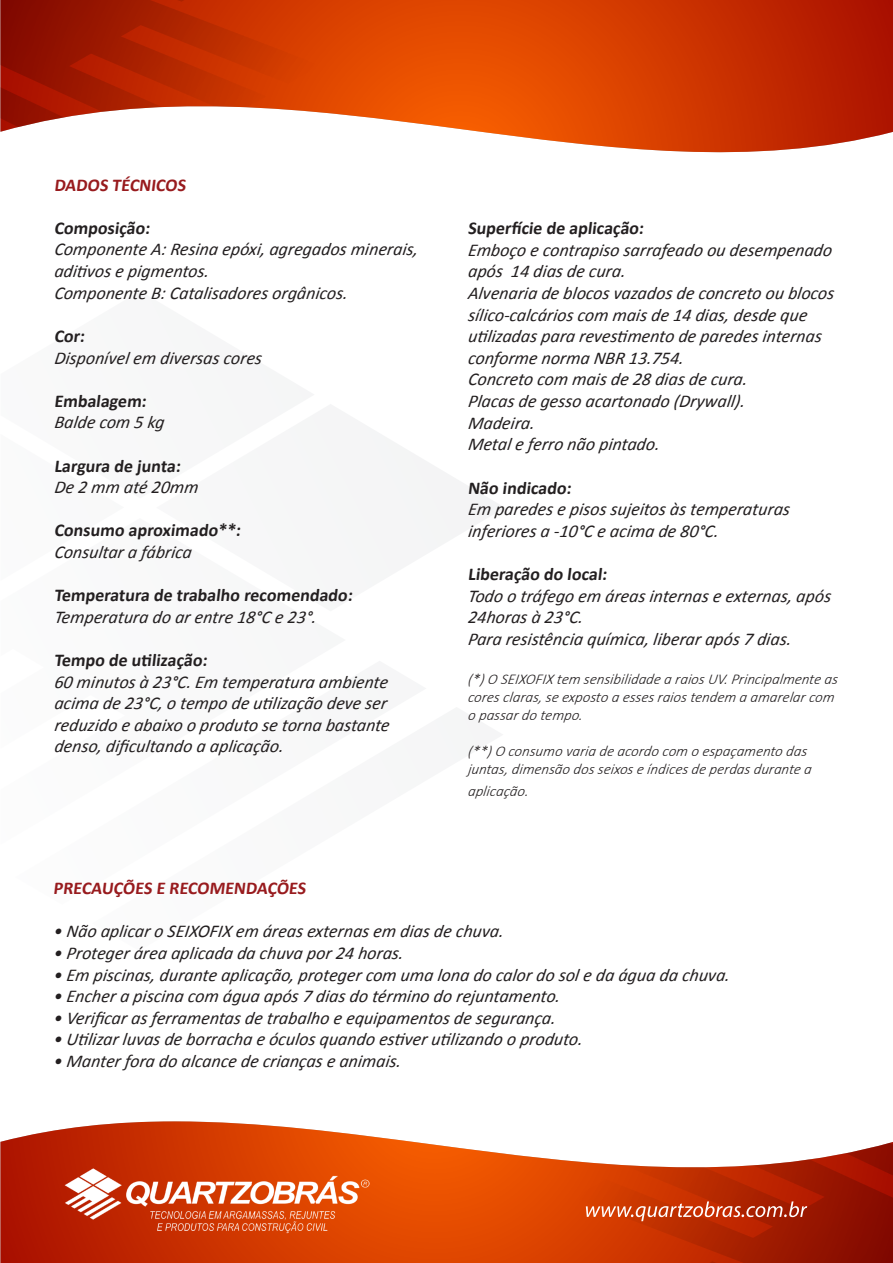
<style>
.page{position:relative;width:893px;height:1263px;background:#fff}
.page>*{position:absolute;margin:0;border:0;box-sizing:border-box;transform-origin:0 0}
.t1{font:italic 18px/21.6px "Calibri";color:#231f20}
.t2{font:700 18px "Calibri";color:#231f20}
.t3{font:700 18px "Calibri";color:#981b1e}
.t4{font:italic 300 15px/18px "Calibri";color:#231f20}
</style>
<div class="page">
<svg style="left:366px;top:426px;width:138px;height:126px;fill:#f5f5f6"></svg>
<svg style="left:322px;top:0;width:571px;height:153px"></svg>
<svg style="left:0;top:0;width:322px;height:132px"></svg>
<svg style="left:0;top:1121px;width:572px;height:142px"></svg>
<svg style="left:572px;top:1142px;width:321px;height:121px"></svg>
<svg style="left:586px;top:1201px;width:221px;height:20px"></svg>
<img style="left:59px;top:1157px;width:316px;height:87px">
<p class="t3" style="left:54px;top:173px;width:136px">DADOS TÉCNICOS</p>
<p class="t2" style="left:54px;top:216px;width:100px">Composição:</p>
<p class="t1" style="left:54px;top:238px;width:365px">Comp onente A : Resina ep óxi, agregados minerais, aditivos e pigmentos.</p>
<p class="t1" style="left:54px;top:281px;width:298px">Componente B: Catalisadores orgânicos.</p>
<p class="t2" style="left:54px;top:324px;width:35px">Cor:</p>
<p class="t1" style="left:54px;top:346px;width:212px">Disp onível em diversas cores</p>
<p class="t2" style="left:54px;top:389px;width:97px">Embalagem:</p>
<p class="t1" style="left:54px;top:411px;width:114px">Balde com 5 kg</p>
<p class="t2" style="left:54px;top:454px;width:131px">Largura de junta:</p>
<p class="t1" style="left:54px;top:476px;width:148px">De 2 mm até 20mm</p>
<p class="t2" style="left:54px;top:519px;width:191px">Consumo aproximado**:</p>
<p class="t1" style="left:54px;top:540px;width:142px">Consultar a fábrica</p>
<p class="t2" style="left:54px;top:584px;width:303px">Temperatura de trabalho recomendado:</p>
<p class="t1" style="left:54px;top:605px;width:266px">Temp eratura do ar entre 18°C e 23°.</p>
<p class="t2" style="left:54px;top:648px;width:157px">Tempo de utilização:</p>
<p class="t1" style="left:54px;top:670px;width:338px">60 minutos à 23°C. Em temp eratura ambiente</p>
<p class="t1" style="left:54px;top:692px;width:340px">acima de 23°C, o temp o de utilização deve ser reduzido e abaixo o p roduto se torna bastante denso, dificultando a ap licação.</p>
<p class="t2" style="left:468px;top:217px;width:180px">Superfície de aplicação:</p>
<p class="t1" style="left:468px;top:238px;width:368px">Emboço e contrapiso sarrafeado ou desempenado ap ós 14 dias de cura.</p>
<p class="t1" style="left:468px;top:282px;width:370px">A lvenaria de blocos vazados de concreto ou blocos sílico-calcários com mais de 14 dias, desde que utilizadas p ara revestimento de p aredes internas conforme norma NBR 13.754.</p>
<p class="t1" style="left:468px;top:368px;width:284px">Concreto com mais de 28 dias de cura.</p>
<p class="t1" style="left:468px;top:390px;width:281px">Placas de gesso acartonado (Drywall).</p>
<p class="t1" style="left:468px;top:411px;width:71px">Madeira.</p>
<p class="t1" style="left:468px;top:433px;width:196px">Metal e ferro não p intado.</p>
<p class="t2" style="left:468px;top:476px;width:108px">Não indicado:</p>
<p class="t1" style="left:468px;top:498px;width:326px">Em p aredes e p isos sujeitos às temp eraturas</p>
<p class="t1" style="left:468px;top:519px;width:255px">inferiores a -10°C e acima de 80°C.</p>
<p class="t2" style="left:468px;top:562px;width:143px">Liberação do local:</p>
<p class="t1" style="left:468px;top:584px;width:367px">Todo o tráfego em áreas internas e externas, ap ós<br>24horas à 23°C.</p>
<p class="t1" style="left:468px;top:627px;width:327px">Para resistência química, liberar ap ós 7 dias.</p>
<p class="t4" style="left:468px;top:670px;width:374px">(*) O SEIXOFIX tem sensibilidade a raios UV. Principalmente as cores claras, se exposto a esses raios tendem a amarelar com o passar do tempo.</p>
<p class="t4" style="left:468px;top:742px;width:348px">(**) O consumo varia de acordo com o espaçamento das juntas, dimensão dos seixos e índices de perdas durante a</p>
<p class="t4" style="left:468px;top:782px;width:64px">aplicação.</p>
<p class="t3" style="left:53px;top:877px;width:257px">PRECAUÇÕES E RECOMENDAÇÕES</p>
<p class="t1" style="left:53px;top:920px;width:454px">• Não ap licar o SEIXOFIX em áreas externas em dias de chuva.</p>
<p class="t1" style="left:53px;top:941px;width:354px">• Proteger área ap licada da chuva p or 24 horas.</p>
<p class="t1" style="left:53px;top:963px;width:681px">• Em p iscinas, durante ap licação, p roteger com uma lona do calor do sol e da água da chuva.</p>
<p class="t1" style="left:53px;top:985px;width:511px">• Encher a p iscina com água ap ós 7 dias do término do rejuntamento.</p>
<p class="t1" style="left:53px;top:1006px;width:507px">• Verificar as ferramentas de trabalho e equipamentos de segurança.</p>
<p class="t1" style="left:53px;top:1028px;width:534px">• Utilizar luvas de borracha e óculos quando estiver utilizando o p roduto.</p>
<p class="t1" style="left:53px;top:1049px;width:352px">• Manter fora do alcance de crianças e animais.</p>
</div>
